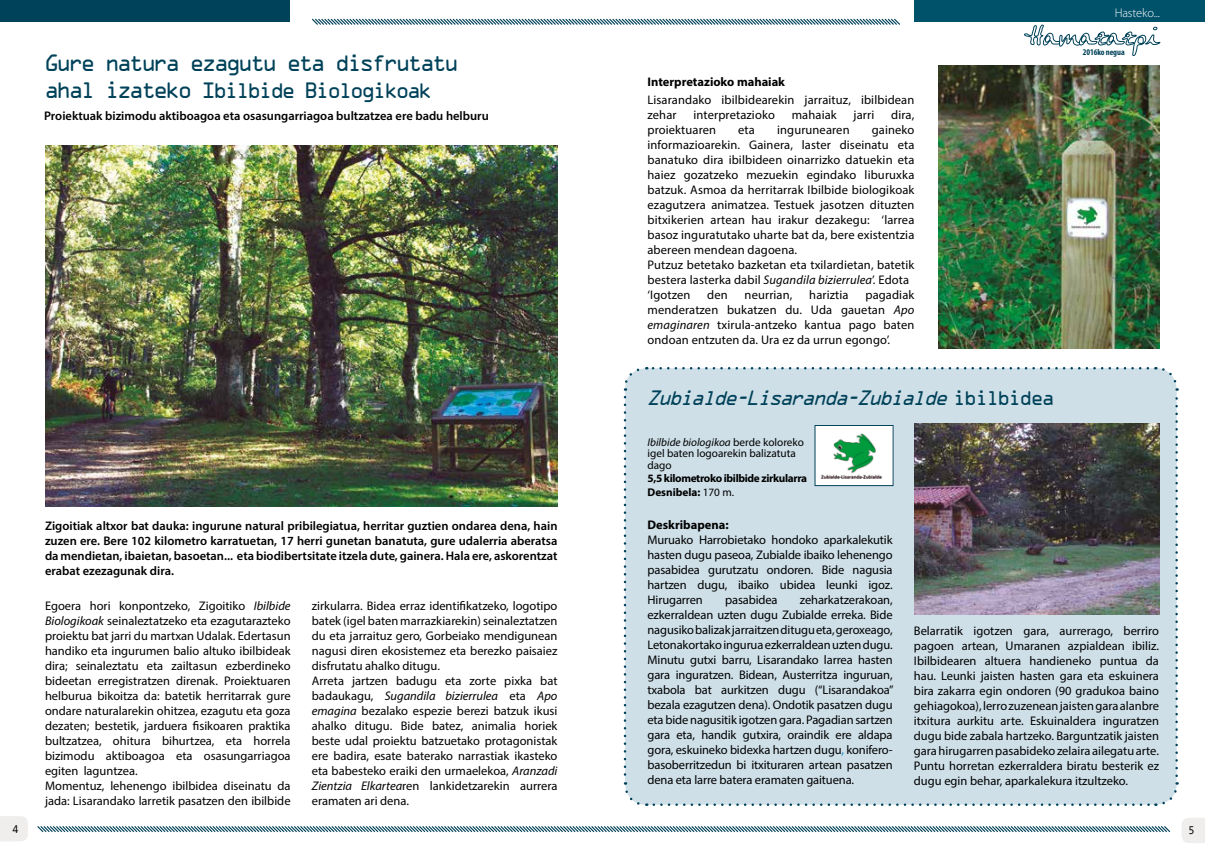
<style>
.page{position:relative;width:1205px;height:851px;background:#fff}
.page>*{position:absolute;margin:0;border:0;box-sizing:border-box;transform-origin:0 0}
.t1{font:21.25px "OCRA Std";letter-spacing:-.15em;color:#004259}
.t2{font:20px "OCRA Std";letter-spacing:-.15em;color:#004259}
.t3{font:italic 18.75px "OCRA Std";color:#004259}
.t4{font:12.5px/15px "Myriad Pro";color:#000}
.t5{font:600 12.5px/15px "Myriad Pro";color:#000;text-align:justify}
.t6{font:700 12.5px "Myriad Pro";color:#000}
.t7{font:300 12.5px "Myriad Pro";letter-spacing:-.01em;color:#fff}
.t8{font:11.25px/11.2px "Myriad Pro";color:#000}
.t9{font:700 11.25px/13.8px "Myriad Pro";letter-spacing:-.03em;color:#000}
.t10{font:11.25px "Monotypecom";color:#000}
.t11{font:700 condensed 8.75px "Myriad Pro";letter-spacing:-.01em;color:#004259}
.s1{font-size:21.25px}
.s2{font-size:21.25px;color:#fff}
.s3{font-style:italic}
.s4{font-style:normal}
.s5{font-weight:400}
.s6{color:#0080c4}
</style>
<div class="page">
<div style="left:625px;top:368px;width:551px;height:436px;background:#cedfe8;border-radius:21px"></div>
<svg style="left:623px;top:397px;width:24px;height:409px"></svg>
<svg style="left:654px;top:782px;width:525px;height:24px"></svg>
<svg style="left:1155px;top:367px;width:23px;height:408px"></svg>
<svg style="left:623px;top:367px;width:525px;height:23px"></svg>
<img style="left:45px;top:145px;width:512px;height:361px">
<svg style="left:0;top:816px;width:28px;height:25px"></svg>
<div style="left:0;top:0;width:289px;height:21px;background:#004259"></div>
<svg style="left:312px;top:18px;width:588px;height:7px"></svg>
<svg style="left:1024px;top:25px;width:136px;height:31px"></svg>
<div style="left:914px;top:0;width:291px;height:22px;background:#00516a"></div>
<svg style="left:37px;top:826px;width:1134px;height:7px"></svg>
<svg style="left:1182px;top:818px;width:23px;height:24px"></svg>
<img style="left:939px;top:65px;width:221px;height:284px">
<img style="left:914px;top:423px;width:246px;height:191px">
<img style="left:817px;top:427px;width:74px;height:57px">
<div style="left:815px;top:425px;width:78px;height:61px;border:1px solid #004259"></div>
<h1 class="t1" style="left:44px;top:54px;width:417px">Gure natura ezagutu eta disfrutatu</h1>
<h2 class="t2" style="left:44px;top:81px;width:523px"><span class="s1">ahal izateko</span> Ibilbide Biologikoak<span class="s2">Biologikoak</span></h2>
<p class="t5" style="left:44px;top:108px;width:446px">Proiektuak bizimodu aktiboagoa eta osasungarriagoa bultzatzea ere badu helburu</p>
<p class="t10" style="left:12px;top:822px;width:8px">4</p>
<p class="t5" style="left:45px;top:518px;width:514px">Zigoitiak altxor bat dauka: ingurune natural pribilegiatua, herritar guztien ondarea dena, hain zuzen ere. Bere 102 kilometro karratuetan, 17 herri gunetan banatuta, gure udalerria aberatsa da mendietan, ibaietan, basoetan... eta biodibertsitate itzela dute, gainera. Hala ere, askorentzat erabat ezezagunak dira.</p>
<p class="t4" style="left:45px;top:597px;width:247px">Egoera hori konpontzeko, Zigoitiko <span class="s3">Ibilbide Biologikoak</span> seinaleztatzeko eta ezagutarazteko proiektu bat jarri du martxan Udalak. Edertasun handiko eta ingurumen balio altuko ibilbideak dira; seinaleztatu eta zailtasun ezberdineko bideetan erregistratzen direnak. Proiektuaren helburua bikoitza da: batetik herritarrak gure ondare naturalarekin ohitzea, ezagutu eta goza dezaten; bestetik, jarduera fisikoaren praktika bultzatzea, ohitura bihurtzea, eta horrela bizimodu aktiboagoa eta osasungarriagoa egiten laguntzea.<br>Momentuz, lehenengo ibilbidea diseinatu da jada: Lisarandako larretik pasatzen den ibilbide</p>
<p class="t4" style="left:312px;top:597px;width:247px">zirkularra. Bidea erraz identifikatzeko, logotipo batek (igel baten marrazkiarekin) seinaleztatzen du eta jarraituz gero, Gorbeiako mendigunean nagusi diren ekosistemez eta berezko paisaiez disfrutatu ahalko ditugu.<br>Arreta jartzen badugu eta zorte pixka bat badaukagu, <span class="s3">Sugandila bizierrulea</span> eta <span class="s3">Apo emagina</span> bezalako espezie berezi batzuk ikusi ahalko ditugu. Bide batez, animalia horiek beste udal proiektu batzuetako protagonistak ere badira, esate baterako narrastiak ikasteko eta babesteko eraiki den urmaelekoa, <span class="s3">Aranzadi Zientzia Elkartea</span>ren lankidetzarekin aurrera eramaten ari dena.</p>
<p class="t7" style="left:1114px;top:6px;width:47px">Hasteko...</p>
<p class="t6" style="left:647px;top:74px;width:139px">Interpretazioko mahaiak</p>
<p class="t4" style="left:647px;top:92px;width:268px">Lisarandako ibilbidearekin jarraituz, ibilbidean zehar</p>
<p class="t4" style="left:693px;top:107px;width:83px">interpretazioko</p>
<p class="t4" style="left:792px;top:107px;width:46px">mahaiak</p>
<p class="t4" style="left:853px;top:107px;width:22px">jarri</p>
<p class="t4" style="left:891px;top:107px;width:25px">dira,</p>
<p class="t4" style="left:647px;top:122px;width:70px">proiektuaren</p>
<p class="t4" style="left:738px;top:122px;width:18px">eta</p>
<p class="t4" style="left:777px;top:122px;width:74px">ingurunearen</p>
<p class="t4" style="left:647px;top:122px;width:268px;text-indent:224px">gaineko informazioarekin. Gainera, laster diseinatu eta banatuko dira ibilbideen oinarrizko datuekin eta haiez gozatzeko mezuekin egindako liburuxka batzuk. Asmoa da herritarrak Ibilbide biologikoak ezagutzera animatzea. Testuek jasotzen dituzten bitxikerien artean hau irakur dezakegu: ‘larrea basoz inguratutako uharte bat da, bere existentzia abereen mendean dagoena.<br>Putzuz betetako bazketan eta txilardietan, batetik bestera lasterka dabil <span class="s3">Sugandila bizierrulea</span>’. Edota ‘Igotzen</p>
<p class="t4" style="left:647px;top:287px;width:268px;text-align:justify;text-indent:218px">pagadiak menderatzen bukatzen du. Uda gauetan <span class="s3">Apo emaginaren</span> txirula-antzeko kantua pago baten ondoan entzuten da. Ura ez da urrun egongo’.</p>
<p class="t4" style="left:707px;top:287px;width:22px">den</p>
<p class="t4" style="left:744px;top:287px;width:49px">neurrian,</p>
<p class="t4" style="left:809px;top:287px;width:41px">hariztia</p>
<h3 class="t3" style="left:646px;top:389px;width:410px">Zubialde-Lisaranda-Zubialde <span class="s4">i b i l b i d e a</span></h3>
<p class="t11" style="left:1083px;top:46px;width:43px">2016ko negua</p>
<p class="t8" style="left:647px;top:436px;width:158px"><span class="s3">Ibilbide biologikoa</span> berde koloreko igel baten logoarekin balizatuta dago</p>
<p class="t9" style="left:647px;top:471px;width:161px">5,5 kilometroko ibilbide zirkularra<br>Desnibela: <span class="s5">170 m.</span></p>
<p class="t6" style="left:647px;top:516px;width:83px">Deskribapena:</p>
<p class="t4" style="left:647px;top:532px;width:247px;text-align:justify">Muruako Harrobietako hondoko aparkalekutik hasten dugu paseoa, Zubialde ibaiko lehenengo pasabidea gurutzatu ondoren. Bide nagusia hartzen dugu, ibaiko ubidea leunki igoz.<br>Hirugarren</p>
<p class="t4" style="left:647px;top:592px;width:248px;text-align:justify;text-indent:152px">zeharkatzerakoan, ezkerraldean uzten dugu Zubialde erreka. Bide nagusiko balizak jarraitzen ditugu eta, geroxeago, Letonakortako ingurua ezkerraldean uzten dugu.<br>Minutu gutxi barru, Lisarandako larrea hasten gara inguratzen. Bidean, Austerritza inguruan, txabola bat aurkitzen dugu (“Lisarandakoa” bezala ezagutzen dena). Ondotik pasatzen dugu eta bide nagusitik igotzen gara. Pagadian sartzen gara eta, handik gutxira, oraindik ere aldapa gora, eskuineko bidexka hartzen dugu<span class="s6">,</span> konifero&shy;basoberritzedun bi itxituraren artean pasatzen dena eta larre batera eramaten gaituena.</p>
<p class="t4" style="left:725px;top:592px;width:54px">pasabidea</p>
<p class="t4" style="left:914px;top:622px;width:247px;text-align:justify">Belarratik igotzen gara, aurrerago, berriro pagoen artean, Umaranen azpialdean ibiliz.<br>Ibilbidearen altuera handieneko puntua da hau. Leunki jaisten hasten gara eta eskuinera bira zakarra egin ondoren (90 gradukoa baino gehiagokoa), lerro zuzenean jaisten gara alanbre itxitura aurkitu arte. Eskuinaldera inguratzen dugu bide zabala hartzeko. Barguntzatik jaisten gara hirugarren pasabideko zelaira ailegatu arte.<br>Puntu horretan ezkerraldera biratu besterik ez dugu egin behar, aparkalekura itzultzeko.</p>
<p class="t10" style="left:1188px;top:823px;width:8px">5</p>
</div>
